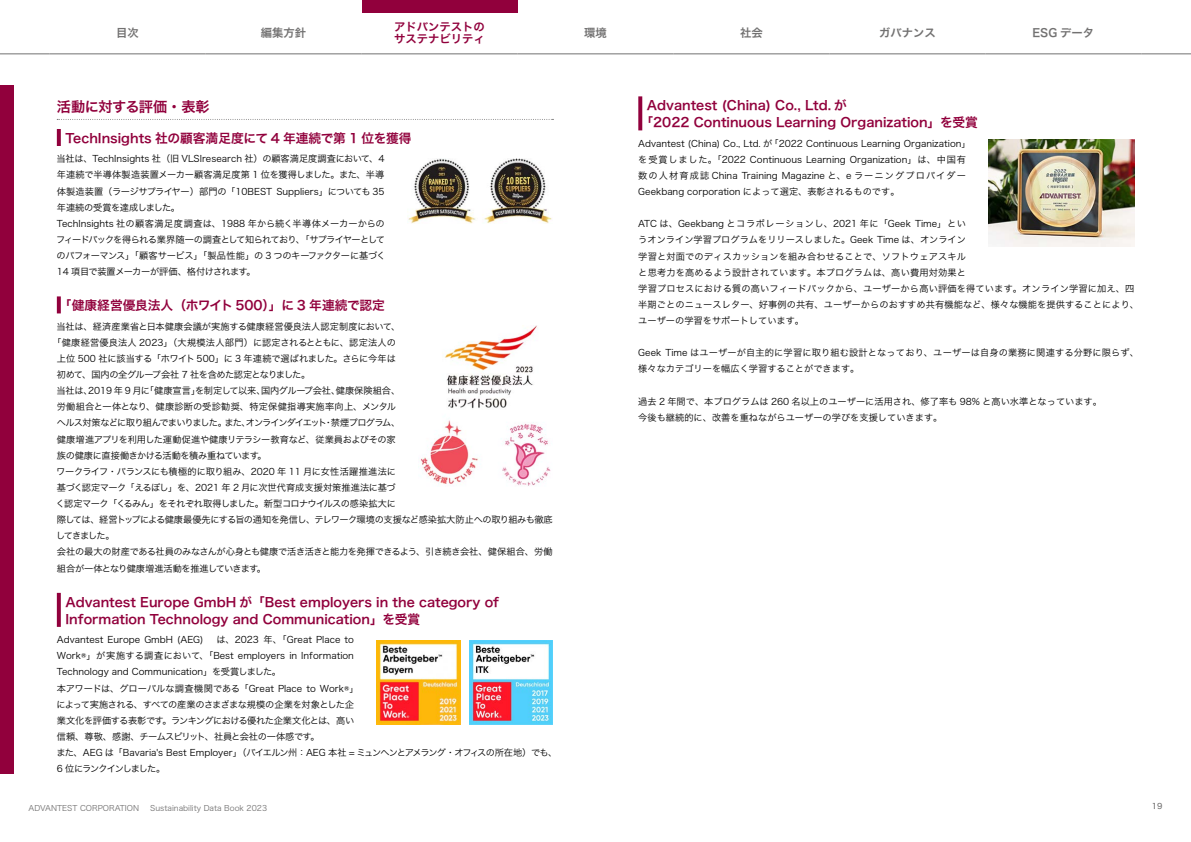
<style>
.page{position:relative;width:1191px;height:842px;background:#fff}
.page>*{position:absolute;margin:0;border:0;box-sizing:border-box;transform-origin:0 0}
.t1{font:14.2px "Hira Kaku Std W6";letter-spacing:-.025em;color:#91003c}
.t2{font:12.8px/17px "Hira Kaku Std W6";color:#91003c}
.t3{font:11.3px "Hira Kaku Pro N W6";color:#727171}
.t4{font:11.3px/12px "Hira Kaku Pro N W6";color:#91003c}
.t5{font:9.2px/16.1px "Hira Kaku Std W3";color:#000}
.t6{font:9.2px "Hira Kaku Std W3";letter-spacing:-.02em;color:#000}
.t7{font:9.2px "Hira Kaku Std W3";letter-spacing:-.05em;color:#000}
.t8{font:9.2px "Hira Kaku Std W3";letter-spacing:-.035em;color:#000}
.t9{font:9.2px "Hira Kaku Std W3";letter-spacing:-.04em;color:#000}
.t10{font:9.2px "Hira Kaku Std W3";letter-spacing:-.09em;color:#000}
.t11{font:9.2px "Hira Kaku Std W3";letter-spacing:.03em;color:#000}
.t12{font:9.2px "Hira Kaku Std W3";letter-spacing:-.06em;color:#000}
.t13{font:9.2px "Hira Kaku Std W3";letter-spacing:.025em;color:#000}
.t14{font:9.2px "Hira Kaku Std W3";letter-spacing:-.045em;color:#000}
.t15{font:7.8px "Hira Kaku Std W3";color:#727171}
.t16{font:7.8px "Hira Kaku Std W5";color:#727171}
</style>
<div class="page">
<div style="left:361px;top:0;width:156px;height:12px;background:#91003c"></div>
<hr style="left:517px;top:54px;width:156px;height:1px;background:#727171">
<hr style="left:673px;top:54px;width:156px;height:1px;background:#727171">
<hr style="left:829px;top:54px;width:156px;height:1px;background:#727171">
<hr style="left:985px;top:54px;width:156px;height:1px;background:#727171">
<hr style="left:0;top:54px;width:50px;height:1px;background:#727171">
<hr style="left:50px;top:54px;width:156px;height:1px;background:#727171">
<hr style="left:206px;top:54px;width:155px;height:1px;background:#727171">
<hr style="left:361px;top:54px;width:156px;height:1px;background:#727171">
<hr style="left:1141px;top:54px;width:50px;height:1px;background:#727171">
<div style="left:0;top:85px;width:13px;height:689px;background:#91003c"></div>
<svg style="left:57px;top:119px;width:496px;height:1px"></svg>
<svg style="left:57px;top:129px;width:4px;height:17px"></svg>
<svg style="left:57px;top:296px;width:4px;height:17px"></svg>
<svg style="left:57px;top:593px;width:4px;height:34px"></svg>
<img style="left:408px;top:158px;width:144px;height:65px">
<img style="left:420px;top:326px;width:131px;height:160px">
<svg style="left:638px;top:96px;width:4px;height:34px"></svg>
<img style="left:469px;top:641px;width:84px;height:83px">
<img style="left:377px;top:641px;width:83px;height:83px">
<img style="left:988px;top:140px;width:146px;height:107px">
<p class="t3" style="left:116px;top:23px;width:24px">目次</p>
<p class="t3" style="left:261px;top:23px;width:47px">編集方針</p>
<p class="t4" style="left:394px;top:21px;width:92px">アドバンテストのサステナビリティ</p>
<p class="t3" style="left:584px;top:23px;width:24px">環境</p>
<p class="t3" style="left:740px;top:23px;width:24px">社会</p>
<p class="t3" style="left:879px;top:23px;width:58px">ガバナンス</p>
<p class="t3" style="left:1032px;top:23px;width:63px">ESG データ</p>
<h1 class="t1" style="left:57px;top:95px;width:154px">活動に対する評価・表彰</h1>
<h2 class="t2" style="left:65px;top:130px;width:348px">TechInsights 社の顧客満足度にて 4 年連続で第 1 位を獲得</h2>
<p class="t5" style="left:56px;top:151px;width:331px">当社は、TechInsights 社（旧 VLSIresearch 社）の顧客満足度調査において、4年連続で半導体製造装置メーカー顧客満足度第 1 位を獲得しました。また、半導体製造装置（ラージサプライヤー）部門の「10BEST Suppliers」についても 35年連続の受賞を達成しました。<br>TechInsights 社の顧客満足度調査は、1988 年から続く半導体メーカーからのフィードバックを得られる業界随一の調査として知られており、「サプライヤーとしてのパフォーマンス」「顧客サービス」「製品性能」の 3 つのキーファクターに基づく14 項目で装置メーカーが評価、格付けされます。</p>
<h2 class="t2" style="left:59px;top:297px;width:327px">「健康経営優良法人（ホワイト 500）」に 3 年連続で認定</h2>
<p class="t5" style="left:57px;top:318px;width:345px">当社は、経済産業省と日本健康会議が実施する健康経営優良法人認定制度において、</p>
<p class="t11" style="left:52px;top:335px;width:345px">「健康経営優良法人 2023」（大規模法人部門）に認定されるとともに、認定法人の</p>
<p class="t5" style="left:57px;top:350px;width:341px">上位 500 社に該当する「ホワイト 500」に 3 年連続で選ばれました。さらに今年は</p>
<p class="t9" style="left:57px;top:368px;width:255px">初めて、国内の全グループ会社 7 社を含めた認定となりました。</p>
<p class="t5" style="left:57px;top:383px;width:345px">当社は、2019 年 9月に「健康宣言」を制定して以来、国内グループ会社、健康保険組合、</p>
<p class="t13" style="left:57px;top:400px;width:341px">労働組合と一体となり、健康診断の受診勧奨、特定保健指導実施率向上、メンタル</p>
<p class="t10" style="left:57px;top:416px;width:345px">ヘルス対策などに取り組んでまいりました。また、オンラインダイエット・禁煙プログラム、</p>
<p class="t6" style="left:57px;top:432px;width:340px">健康増進アプリを利用した運動促進や健康リテラシー教育など、従業員およびその家</p>
<p class="t9" style="left:57px;top:448px;width:211px">族の健康に直接働きかける活動を積み重ねています。</p>
<p class="t6" style="left:56px;top:464px;width:341px">ワークライフ・バランスにも積極的に取り組み、2020 年 11 月に女性活躍推進法に</p>
<p class="t5" style="left:57px;top:479px;width:340px">基づく認定マーク「えるぼし」を、2021 年 2 月に次世代育成支援対策推進法に基づ</p>
<p class="t12" style="left:56px;top:497px;width:342px">く認定マーク「くるみん」をそれぞれ取得しました。新型コロナウイルスの感染拡大に</p>
<p class="t7" style="left:57px;top:513px;width:497px">際しては、経営トップによる健康最優先にする旨の通知を発信し、テレワーク環境の支援など感染拡大防止への取り組みも徹底</p>
<p class="t5" style="left:56px;top:528px;width:60px">してきました。</p>
<p class="t8" style="left:57px;top:545px;width:497px">会社の最大の財産である社員のみなさんが心身とも健康で活き活きと能力を発揮できるよう、引き続き会社、健保組合、労働</p>
<p class="t14" style="left:57px;top:561px;width:211px">組合が一体となり健康増進活動を推進していきます。</p>
<h2 class="t2" style="left:65px;top:594px;width:435px">Advantest Europe GmbH が「Best employers in the category of<br>Information Technology and Communication」を受賞</h2>
<p class="t5" style="left:57px;top:631px;width:148px">Advantest Europe GmbH (AEG)</p>
<p class="t5" style="left:56px;top:631px;width:502px;text-indent:160px">は、2023 年、「Great Place to<br>Work®」が実施する調査において、「Best employers in Information<br>Technology and Communication」を受賞しました。<br>本アワードは、グローバルな調査機関である「Great Place to Work®」<br>によって実施される、すべての産業のさまざまな規模の企業を対象とした企<br>業文化を評価する表彰です。ランキングにおける優れた企業文化とは、高い<br>信頼、尊敬、感謝、チームスピリット、社員と会社の一体感です。<br>また、AEG は「Bavaria's Best Employer」（バイエルン州：AEG 本社 = ミュンヘンとアメラング・オフィスの所在地）でも、6 位にランクインしました。</p>
<h2 class="t2" style="left:640px;top:97px;width:339px;text-indent:6px">Advantest (China) Co., Ltd. が<br>「2022 Continuous Learning Organization」を受賞</h2>
<p class="t5" style="left:638px;top:135px;width:334px">Advantest (China) Co., Ltd. が「2022 Continuous Learning Organization」を受賞しました。「2022 Continuous Learning Organization」は、中国有数の人材育成誌 China Training Magazine と、e ラーニングプロパイダーGeekbang corporation によって選定、表彰されるものです。</p>
<p class="t5" style="left:638px;top:216px;width:502px">ATC は、Geekbang とコラボレーションし、2021 年に「Geek Time」とい<br>うオンライン学習プログラムをリリースしました。Geek Time は、オンライン<br>学習と対面でのディスカッションを組み合わせることで、ソフトウェアスキル<br>と思考力を高めるよう設計されています。本プログラムは、高い費用対効果と<br>学習プロセスにおける質の高いフィードバックから、ユーザーから高い評価を得ています。オンライン学習に加え、四半期ごとのニュースレター、好事例の共有、ユーザーからのおすすめ共有機能など、様々な機能を提供することにより、ユーザーの学習をサポートしています。</p>
<p class="t5" style="left:638px;top:345px;width:502px">Geek Time はユーザーが自主的に学習に取り組む設計となっており、ユーザーは自身の業務に関連する分野に限らず、様々なカテゴリーを幅広く学習することができます。</p>
<p class="t5" style="left:638px;top:393px;width:465px">過去 2 年間で、本プログラムは 260 名以上のユーザーに活用され、修了率も 98% と高い水準となっています。今後も継続的に、改善を重ねながらユーザーの学びを支援していきます。</p>
<p class="t15" style="left:28px;top:802px;width:112px">ADVANTEST CORPORATION</p>
<p class="t15" style="left:150px;top:802px;width:118px">Sustainability Data Book 2023</p>
<p class="t16" style="left:1151px;top:800px;width:12px">19</p>
</div>
